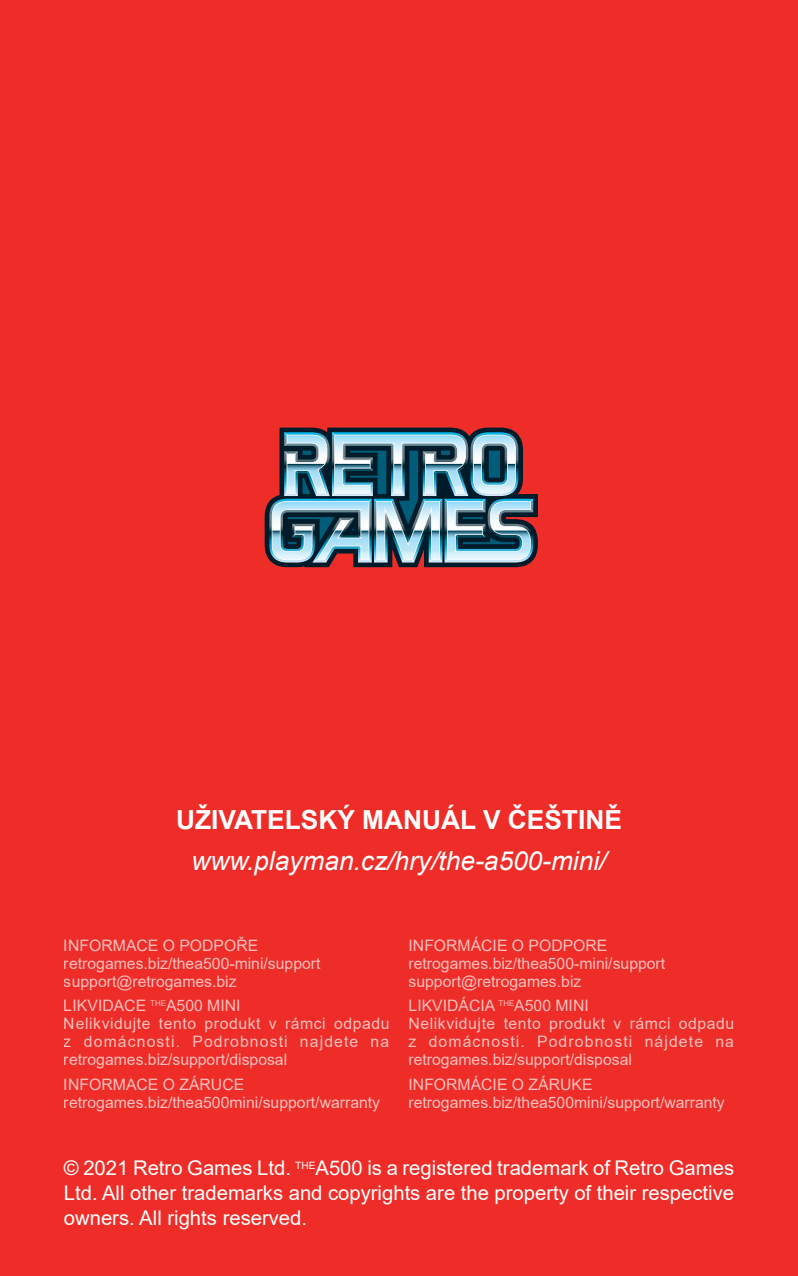
<style>
.page{position:relative;width:798px;height:1276px;background:#fff}
.page>*{position:absolute;margin:0;border:0;box-sizing:border-box;transform-origin:0 0}
.t1{font:italic 26.32px "Arial";color:#fff}
.t2{font:700 26.32px "Arial";color:#fff}
.t3{font:20.25px/24.8px "Arial";color:#fff;text-align:justify}
.t4{font:15.75px/18px "Arial";color:#fff}
.t5{font:15.75px/18px "Arial";letter-spacing:.035em;color:#fff}
</style>
<div class="page">
<div style="left:0;top:0;width:797px;height:1276px;background:#ee2d28"></div>
<svg style="left:264px;top:427px;width:273px;height:140px;background:#687f8f"></svg>
<p class="t2" style="left:176px;top:801px;width:447px">UŽIVATELSKÝ MANUÁL V ČEŠTINĚ</p>
<p class="t1" style="left:191px;top:843px;width:416px">www.playman.cz/hry/the-a500-mini/</p>
<p class="t4" style="left:64px;top:936px;width:258px">INFORMACE O PODPOŘE retrogames.biz/thea500-mini/support support@retrogames.biz</p>
<p class="t5" style="left:64px;top:996px;width:327px">LIKVIDACE <sup>THE</sup>A500 MINI<br>Nelikvidujte tento produkt v rámci odpadu z domácnosti. Podrobnosti najdete na retrogames.biz/support/disposal</p>
<p class="t4" style="left:64px;top:1075px;width:317px">INFORMACE O ZÁRUCE retrogames.biz/thea500mini/support/warranty</p>
<p class="t4" style="left:408px;top:936px;width:258px">INFORMÁCIE O PODPORE retrogames.biz/thea500-mini/support support@retrogames.biz</p>
<p class="t5" style="left:408px;top:996px;width:327px">LIKVIDÁCIA <sup>THE</sup>A500 MINI<br>Nelikvidujte tento produkt v rámci odpadu z domácnosti. Podrobnosti nájdete na retrogames.biz/support/disposal</p>
<p class="t4" style="left:408px;top:1075px;width:317px">INFORMÁCIE O ZÁRUKE retrogames.biz/thea500mini/support/warranty</p>
<p class="t3" style="left:64px;top:1155px;width:671px">© 2021 Retro Games Ltd. <sup>THE</sup>A500 is a registered trademark of Retro Games Ltd. All other trademarks and copyrights are the property of their respective owners. All rights reserved.</p>
</div>
